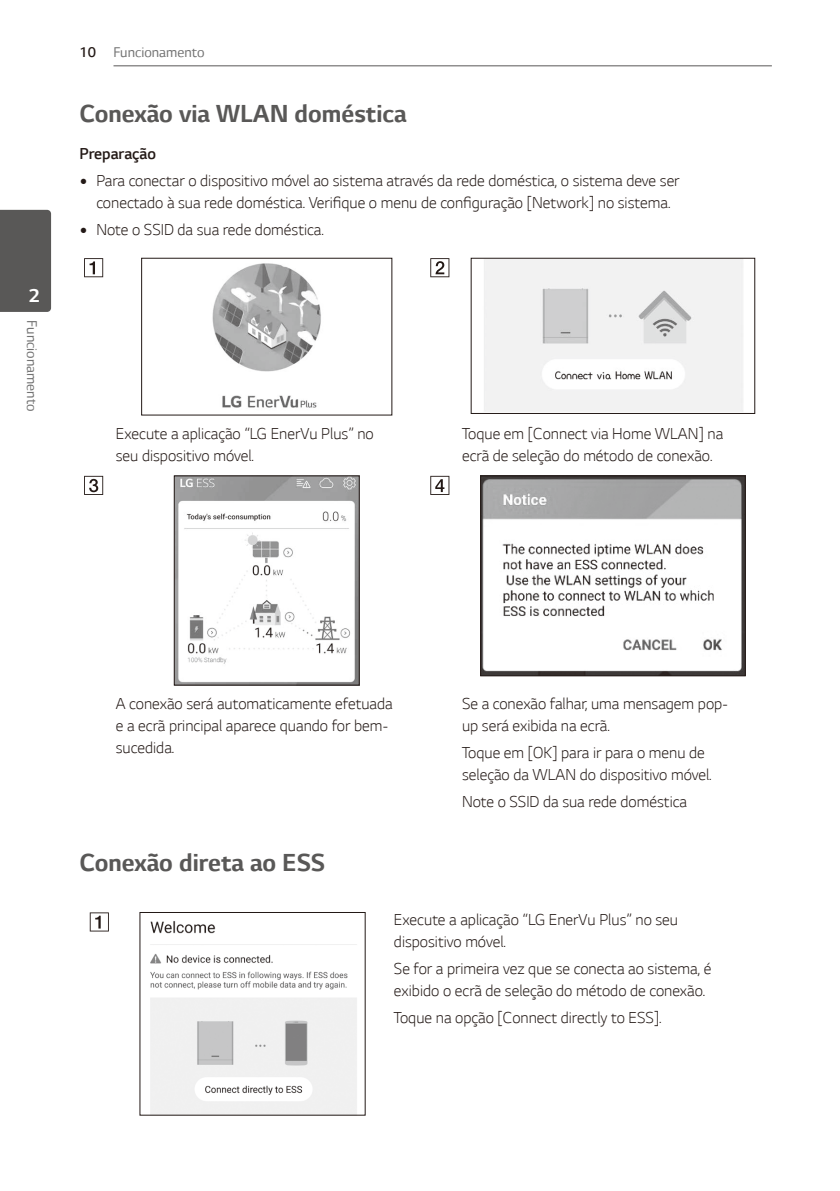
<style>
.page{position:relative;width:840px;height:1191px;background:#fff}
.page>*{position:absolute;margin:0;border:0;box-sizing:border-box;transform-origin:0 0}
.Title_2{font:700 28px "LG Smart";color:#595857}
.t1{font:700 21px "LG Smart";color:#fff}
.Content_text_Light{font:300 18px/21.6px "LG Smart";color:#231916}
.Content_text_SemiBold{font:300 18px "LG Smart";color:#231916}
.t2{font:16px "LG Smart";color:#727272}
.s1{font-weight:300;color:#231916}
</style>
<div class="page">
<hr style="left:113px;top:65px;width:658px;height:1px;background:#595857">
<div style="left:0;top:210px;width:51px;height:102px;background:#595857"></div>
<svg style="left:84px;top:258px;width:19px;height:19px"></svg>
<img style="left:212px;top:263px;width:109px;height:145px">
<svg style="left:430px;top:258px;width:19px;height:19px"></svg>
<img style="left:484px;top:260px;width:259px;height:151px">
<div style="left:471px;top:258px;width:283px;height:155px;border:1px solid #231916"></div>
<svg style="left:84px;top:476px;width:19px;height:19px"></svg>
<img style="left:176px;top:478px;width:181px;height:205px">
<div style="left:174px;top:476px;width:185px;height:209px;border:1px solid #231916"></div>
<svg style="left:430px;top:476px;width:19px;height:19px"></svg>
<img style="left:482px;top:478px;width:261px;height:196px">
<div style="left:480px;top:476px;width:265px;height:200px;border:1px solid #231916"></div>
<svg style="left:90px;top:912px;width:19px;height:19px"></svg>
<img style="left:150px;top:921px;width:207px;height:192px">
<p class="t1" style="left:29px;top:284px;width:12px">2</p>
<p class="t2" style="left:41px;top:320px;width:92px;rotate:90deg">Funcionamento</p>
<p class="t2" style="left:79px;top:43px;width:126px"><span class="s1">10</span> Funcionamento</p>
<p class="Title_2" style="left:79px;top:98px;width:328px">Conexão via WLAN doméstica</p>
<p class="Content_text_SemiBold" style="left:79px;top:144px;width:78px">Preparação</p>
<p class="Content_text_Light" style="left:96px;top:170px;width:584px">Para conectar o dispositivo móvel ao sistema através da rede doméstica, o sistema deve ser conectado à sua rede doméstica. Verifique o menu de configuração [Network] no sistema.</p>
<p class="Content_text_Light" style="left:96px;top:219px;width:229px">Note o SSID da sua rede doméstica.</p>
<p class="Content_text_Light" style="left:116px;top:423px;width:259px">Execute a aplicação “LG EnerVu Plus” no seu dispositivo móvel.</p>
<p class="Content_text_Light" style="left:462px;top:423px;width:262px">Toque em [Connect via Home WLAN] na ecrã de seleção do método de conexão.</p>
<p class="Content_text_Light" style="left:116px;top:693px;width:278px">A conexão será automaticamente efetuada e a ecrã principal aparece quando for bem&shy;sucedida.</p>
<p class="Content_text_Light" style="left:462px;top:693px;width:268px">Se a conexão falhar, uma mensagem pop&shy;up será exibida na ecrã.</p>
<p class="Content_text_Light" style="left:462px;top:742px;width:251px">Toque em [OK] para ir para o menu de seleção da WLAN do dispositivo móvel.</p>
<p class="Content_text_Light" style="left:462px;top:791px;width:226px">Note o SSID da sua rede doméstica</p>
<p class="Title_2" style="left:79px;top:846px;width:247px">Conexão direta ao ESS</p>
<p class="Content_text_Light" style="left:394px;top:909px;width:285px">Execute a aplicação “LG EnerVu Plus” no seu dispositivo móvel.</p>
<p class="Content_text_Light" style="left:394px;top:958px;width:319px">Se for a primeira vez que se conecta ao sistema, é exibido o ecrã de seleção do método de conexão.</p>
<p class="Content_text_Light" style="left:394px;top:1006px;width:269px">Toque na opção [Connect directly to ESS].</p>
</div>
